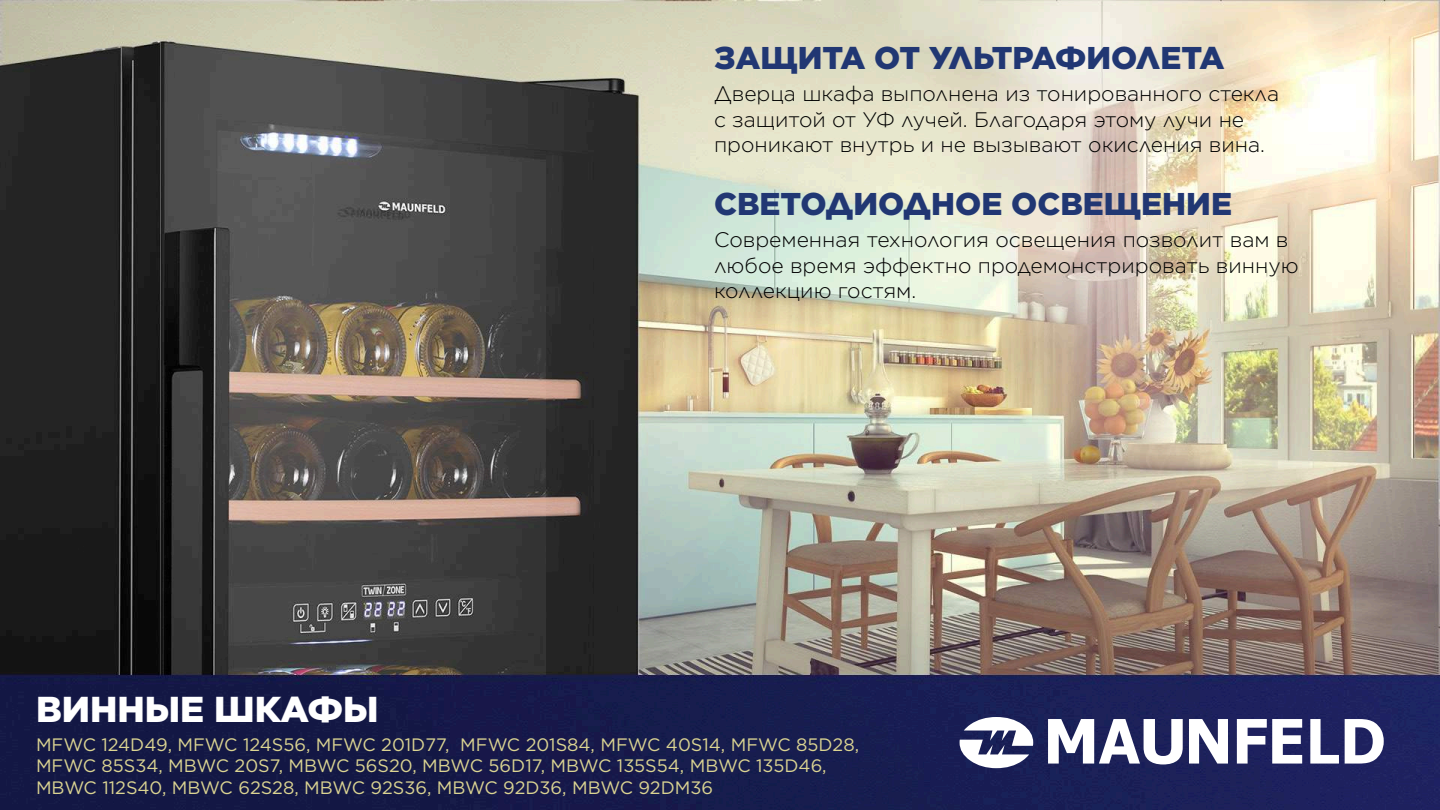
<style>
.page{position:relative;width:1440px;height:810px;background:#fff}
.page>*{position:absolute;margin:0;border:0;box-sizing:border-box;transform-origin:0 0}
.t1{font:900 36px "Gotham";color:#fff}
.t2{font:900 31.5px "Gotham";color:#213773}
.t3{font:300 21px/25.2px "Gotham";color:#000}
.t4{font:18px/21.6px "Gotham";color:#dbd492}
</style>
<div class="page">
<img style="left:0;top:0;width:1440px;height:810px">
<svg style="left:960px;top:717px;width:424px;height:51px"></svg>
<h2 class="t2" style="left:714px;top:36px;width:512px">ЗАЩИТА ОТ УЛЬТРАФИОЛЕТА</h2>
<p class="t3" style="left:714px;top:81px;width:567px">Дверца шкафа выполнена из тонированного стекла с защитой от УФ лучей. Благодаря этому лучи не проникают внутрь и не вызывают окисления вина.</p>
<h2 class="t2" style="left:714px;top:182px;width:520px">СВЕТОДИОДНОЕ ОСВЕЩЕНИЕ</h2>
<p class="t3" style="left:714px;top:227px;width:586px">Современная технология освещения позволит вам в любое время эффектно продемонстрировать винную коллекцию гостям.</p>
<h1 class="t1" style="left:36px;top:684px;width:344px">ВИННЫЕ ШКАФЫ</h1>
<p class="t4" style="left:36px;top:733px;width:825px">MFWC 124D49, MFWC 124S56, MFWC 201D77, MFWC 201S84, MFWC 40S14, MFWC 85D28,<br>MFWC 85S34, MBWC 20S7, MBWC 56S20, MBWC 56D17, MBWC 135S54, MBWC 135D46,<br>MBWC 112S40, MBWC 62S28, MBWC 92S36, MBWC 92D36, MBWC 92DM36</p>
</div>
